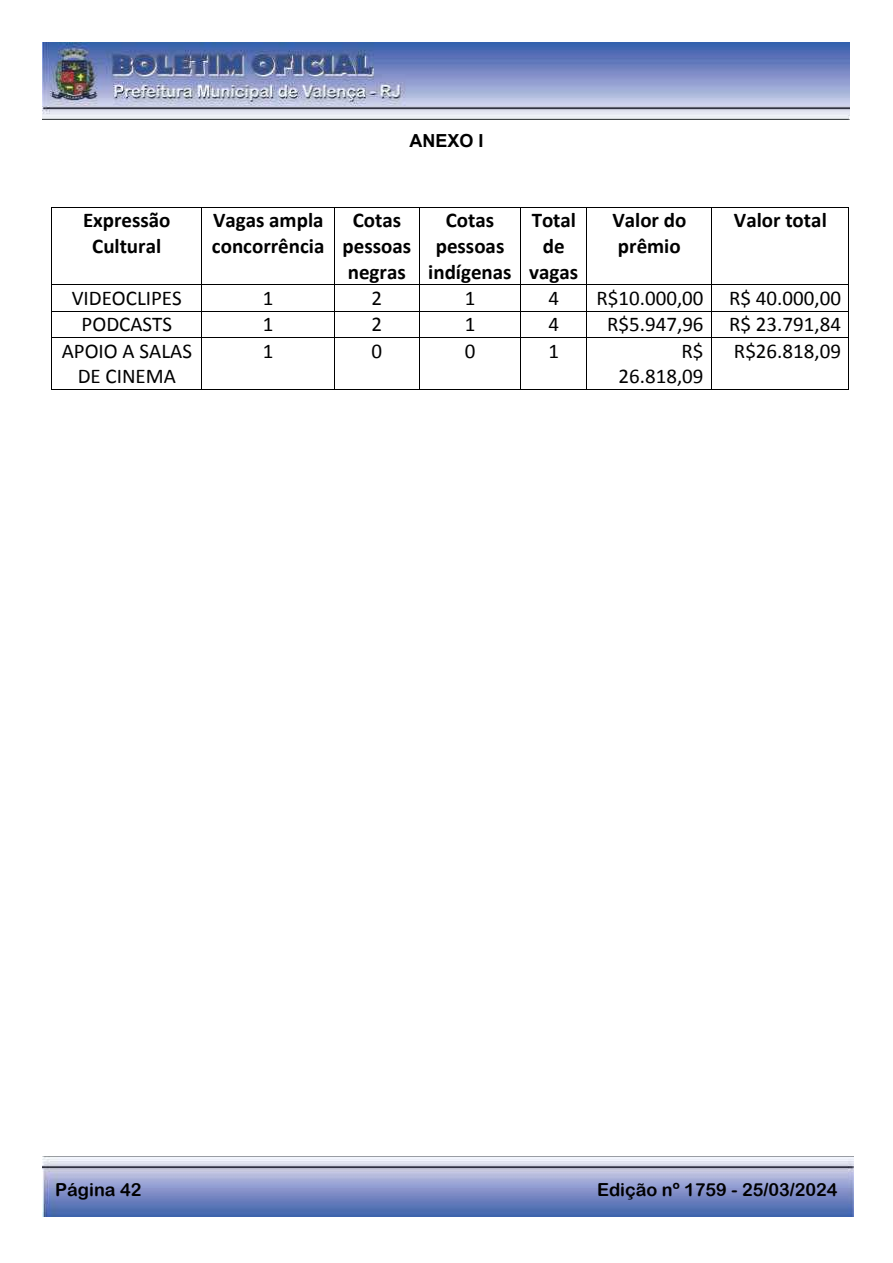
<style>
.page{position:relative;width:893px;height:1263px;background:#fff}
.page>*{position:absolute;margin:0;border:0;box-sizing:border-box;transform-origin:0 0}
.t1{font:21px/25.7px "Calibri";color:#000;text-align:center}
.t2{font:700 21px/25.7px "Calibri";color:#000;text-align:center}
.t3{font:18px "Arial Rounded MT Bold";color:#000}
.t4{font:700 18px "Arial";color:#000}
</style>
<div class="page">
<img style="left:43px;top:43px;width:806px;height:76px">
<img style="left:43px;top:1157px;width:810px;height:60px">
<hr style="left:52px;top:207px;width:149px;height:1px;background:#000">
<hr style="left:202px;top:207px;width:132px;height:1px;background:#000">
<hr style="left:335px;top:207px;width:84px;height:1px;background:#000">
<hr style="left:420px;top:207px;width:100px;height:1px;background:#000">
<hr style="left:521px;top:207px;width:66px;height:1px;background:#000">
<hr style="left:587px;top:207px;width:124px;height:1px;background:#000">
<hr style="left:712px;top:207px;width:136px;height:1px;background:#000">
<hr style="left:51px;top:207px;width:1px;height:77px;background:#000">
<hr style="left:201px;top:207px;width:1px;height:77px;background:#000">
<hr style="left:334px;top:207px;width:1px;height:77px;background:#000">
<hr style="left:419px;top:207px;width:1px;height:77px;background:#000">
<hr style="left:520px;top:207px;width:1px;height:77px;background:#000">
<hr style="left:587px;top:207px;width:1px;height:77px;background:#000">
<hr style="left:711px;top:207px;width:1px;height:77px;background:#000">
<hr style="left:848px;top:207px;width:1px;height:77px;background:#000">
<hr style="left:52px;top:284px;width:149px;height:1px;background:#000">
<hr style="left:202px;top:284px;width:132px;height:1px;background:#000">
<hr style="left:335px;top:284px;width:84px;height:1px;background:#000">
<hr style="left:420px;top:284px;width:100px;height:1px;background:#000">
<hr style="left:521px;top:284px;width:66px;height:1px;background:#000">
<hr style="left:587px;top:284px;width:124px;height:1px;background:#000">
<hr style="left:712px;top:284px;width:136px;height:1px;background:#000">
<hr style="left:52px;top:311px;width:149px;height:1px;background:#000">
<hr style="left:202px;top:311px;width:132px;height:1px;background:#000">
<hr style="left:335px;top:311px;width:84px;height:1px;background:#000">
<hr style="left:420px;top:311px;width:100px;height:1px;background:#000">
<hr style="left:521px;top:311px;width:66px;height:1px;background:#000">
<hr style="left:587px;top:311px;width:124px;height:1px;background:#000">
<hr style="left:712px;top:311px;width:136px;height:1px;background:#000">
<svg style="left:51px;top:284px;width:1px;height:54px"></svg>
<hr style="left:52px;top:337px;width:149px;height:1px;background:#000">
<svg style="left:201px;top:284px;width:1px;height:54px"></svg>
<hr style="left:202px;top:337px;width:132px;height:1px;background:#000">
<svg style="left:334px;top:284px;width:1px;height:54px"></svg>
<hr style="left:335px;top:337px;width:84px;height:1px;background:#000">
<svg style="left:419px;top:284px;width:1px;height:54px"></svg>
<hr style="left:420px;top:337px;width:100px;height:1px;background:#000">
<svg style="left:520px;top:284px;width:1px;height:54px"></svg>
<hr style="left:521px;top:337px;width:66px;height:1px;background:#000">
<hr style="left:587px;top:337px;width:124px;height:1px;background:#000">
<svg style="left:711px;top:284px;width:1px;height:54px"></svg>
<hr style="left:712px;top:337px;width:136px;height:1px;background:#000">
<svg style="left:848px;top:284px;width:1px;height:54px"></svg>
<hr style="left:51px;top:338px;width:1px;height:51px;background:#000">
<hr style="left:52px;top:389px;width:149px;height:1px;background:#000">
<hr style="left:201px;top:338px;width:1px;height:51px;background:#000">
<hr style="left:202px;top:389px;width:132px;height:1px;background:#000">
<hr style="left:334px;top:338px;width:1px;height:51px;background:#000">
<hr style="left:335px;top:389px;width:84px;height:1px;background:#000">
<hr style="left:419px;top:338px;width:1px;height:51px;background:#000">
<hr style="left:420px;top:389px;width:100px;height:1px;background:#000">
<hr style="left:520px;top:338px;width:1px;height:51px;background:#000">
<hr style="left:521px;top:389px;width:66px;height:1px;background:#000">
<hr style="left:587px;top:338px;width:1px;height:51px;background:#000">
<hr style="left:587px;top:389px;width:124px;height:1px;background:#000">
<hr style="left:711px;top:338px;width:1px;height:51px;background:#000">
<hr style="left:712px;top:389px;width:136px;height:1px;background:#000">
<hr style="left:848px;top:338px;width:1px;height:51px;background:#000">
<p class="t4" style="left:409px;top:128px;width:76px">ANEXO I</p>
<p class="t2" style="left:83px;top:207px;width:89px">Expressão<br>Cultural</p>
<p class="t2" style="left:212px;top:207px;width:114px;text-align:left">Vagas ampla concorrência</p>
<p class="t2" style="left:343px;top:207px;width:70px">Cotas pessoas negras</p>
<p class="t2" style="left:428px;top:207px;width:85px">Cotas pessoas indígenas</p>
<p class="t2" style="left:529px;top:207px;width:50px">Total de vagas</p>
<p class="t2" style="left:612px;top:207px;width:76px;text-align:left">Valor do prêmio</p>
<p class="t2" style="left:734px;top:207px;width:94px">Valor total</p>
<p class="t1" style="left:72px;top:285px;width:112px">VIDEOCLIPES</p>
<p class="t1" style="left:263px;top:285px;width:12px">1</p>
<p class="t1" style="left:372px;top:285px;width:12px">2</p>
<p class="t1" style="left:465px;top:285px;width:12px">1</p>
<p class="t1" style="left:548px;top:285px;width:12px">4</p>
<p class="t1" style="left:596px;top:285px;width:246px">R$10.000,00 R$ 40.000,00</p>
<p class="t1" style="left:82px;top:312px;width:92px">PODCASTS</p>
<p class="t1" style="left:263px;top:312px;width:12px">1</p>
<p class="t1" style="left:372px;top:312px;width:12px">2</p>
<p class="t1" style="left:465px;top:312px;width:12px">1</p>
<p class="t1" style="left:548px;top:312px;width:12px">4</p>
<p class="t1" style="left:607px;top:312px;width:235px">R$5.947,96 R$ 23.791,84</p>
<p class="t1" style="left:62px;top:338px;width:132px">APOIO A SALAS<br>DE CINEMA</p>
<p class="t1" style="left:263px;top:338px;width:12px">1</p>
<p class="t1" style="left:372px;top:338px;width:12px">0</p>
<p class="t1" style="left:465px;top:338px;width:12px">0</p>
<p class="t1" style="left:548px;top:338px;width:12px">1</p>
<p class="t1" style="left:618px;top:338px;width:87px;text-align:right">R$<br>26.818,09</p>
<p class="t1" style="left:734px;top:338px;width:109px">R$26.818,09</p>
<p class="t3" style="left:55px;top:1179px;width:88px">Página 42</p>
<p class="t3" style="left:597px;top:1179px;width:242px">Edição nº 1759 - 25/03/2024</p>
</div>
